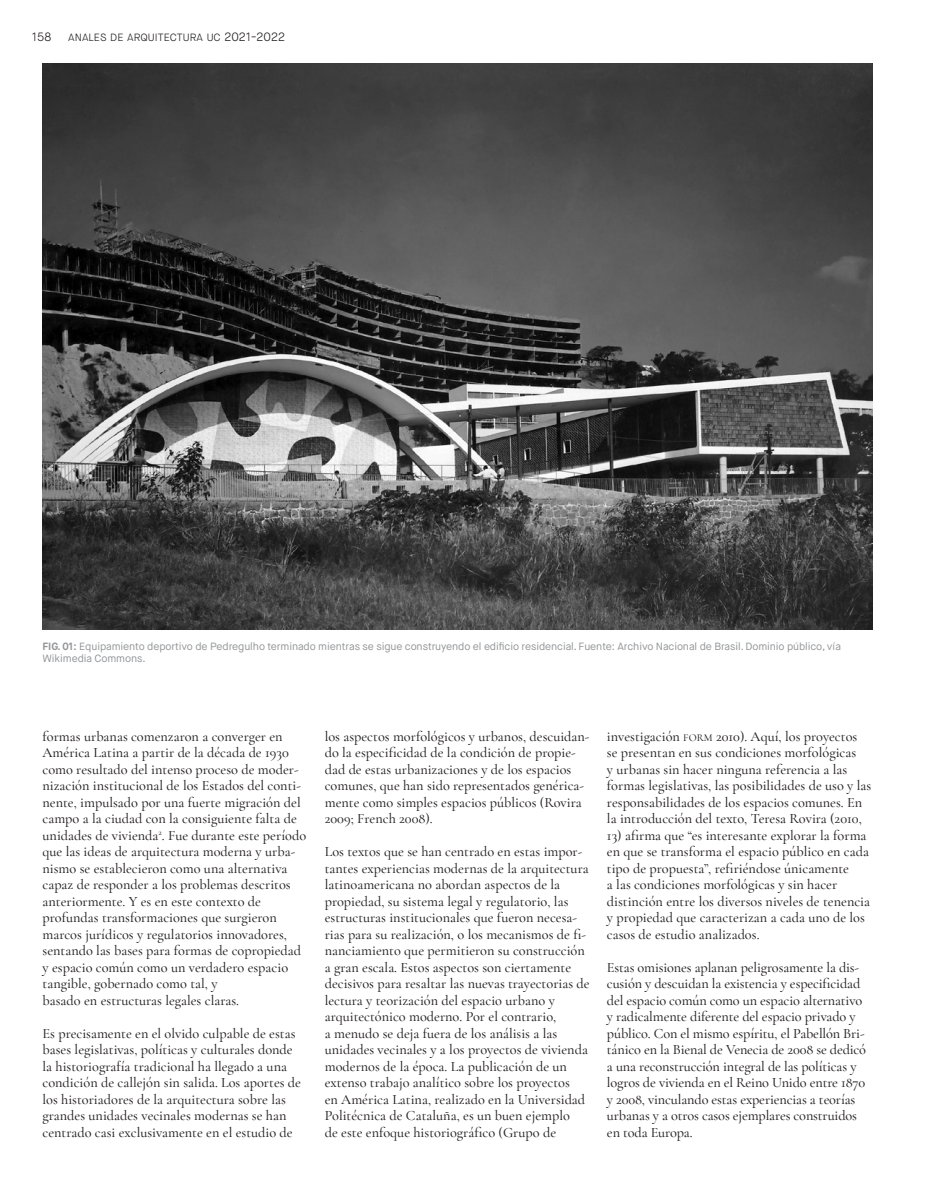
<style>
.page{position:relative;width:936px;height:1191px;background:#fff}
.page>*{position:absolute;margin:0;border:0;box-sizing:border-box;transform-origin:0 0}
._04_-_TEXTO_GENERAL{font:500 14.25px/16.5px "Cormorant Garamond";color:#231f20}
.t1{font:300 12px "Maison Neue";color:#231f20}
._05_-_PIE_DE_FOTO{font:10.5px/12.6px "Maison Neue";letter-spacing:-.01em;color:#939598}
.t2{font:300 10.5px "Maison Neue";color:#231f20}
.s1{font-size:12px}
.s2{font-weight:700}
.s3{font-size:10.5px}
</style>
<div class="page">
<img style="left:43px;top:64px;width:829px;height:565px">
<p class="t1" style="left:32px;top:29px;width:21px">158</p>
<p class="t2" style="left:68px;top:31px;width:218px">ANALES DE ARQUITECTURA UC <span class="s1">2021-2022</span></p>
<p class="_05_-_PIE_DE_FOTO" style="left:43px;top:640px;width:800px"><span class="s2">FIG</span><span class="s2">.</span> <span class="s2">01:</span> Equipamiento deportivo de Pedregulho terminado mientras se sigue construyendo el edificio residencial. Fuente: Archivo Nacional de Brasil. Dominio público, vía<br>Wikimedia Commons.</p>
<p class="_04_-_TEXTO_GENERAL" style="left:43px;top:727px;width:265px">formas urbanas comenzaron a converger en América Latina a partir de la década de 1930 como resultado del intenso proceso de moder&shy;nización institucional de los Estados del conti&shy;nente, impulsado por una fuerte migración del campo a la ciudad con la consiguiente falta de unidades de vivienda<sup>2</sup>. Fue durante este período que las ideas de arquitectura moderna y urba&shy;nismo se establecieron como una alternativa capaz de responder a los problemas descritos anteriormente. Y es en este contexto de profundas transformaciones que surgieron marcos jurídicos y regulatorios innovadores, sentando las bases para formas de copropiedad y espacio común como un verdadero espacio tangible, gobernado como tal, y<br>basado en estructuras legales claras.</p>
<p class="_04_-_TEXTO_GENERAL" style="left:43px;top:1024px;width:260px">Es precisamente en el olvido culpable de estas bases legislativas, políticas y culturales donde la historiografía tradicional ha llegado a una condición de callejón sin salida. Los aportes de los historiadores de la arquitectura sobre las grandes unidades vecinales modernas se han centrado casi exclusivamente en el estudio de</p>
<p class="_04_-_TEXTO_GENERAL" style="left:325px;top:727px;width:266px">los aspectos morfológicos y urbanos, descuidan&shy;do la especificidad de la condición de propie&shy;dad de estas urbanizaciones y de los espacios comunes, que han sido representados genérica&shy;mente como simples espacios públicos (Rovira 2009; French 2008).</p>
<p class="_04_-_TEXTO_GENERAL" style="left:325px;top:843px;width:266px">Los textos que se han centrado en estas impor&shy;tantes experiencias modernas de la arquitectura latinoamericana no abordan aspectos de la propiedad, su sistema legal y regulatorio, las estructuras institucionales que fueron necesa&shy;rias para su realización, o los mecanismos de fi&shy;nanciamiento que permitieron su construcción a gran escala. Estos aspectos son ciertamente decisivos para resaltar las nuevas trayectorias de lectura y teorización del espacio urbano y arquitectónico moderno. Por el contrario,<br>a menudo se deja fuera de los análisis a las unidades vecinales y a los proyectos de vivienda modernos de la época. La publicación de un extenso trabajo analítico sobre los proyectos<br>en América Latina, realizado en la Universidad Politécnica de Cataluña, es un buen ejemplo<br>de este enfoque historiográfico (Grupo de</p>
<p class="_04_-_TEXTO_GENERAL" style="left:607px;top:727px;width:266px">investigación <span class="s3">FORM</span> 2010). Aquí, los proyectos se presentan en sus condiciones morfológicas<br>y urbanas sin hacer ninguna referencia a las formas legislativas, las posibilidades de uso y las responsabilidades de los espacios comunes. En la introducción del texto, Teresa Rovira (2010,</p>
<p class="_04_-_TEXTO_GENERAL" style="left:607px;top:826px;width:265px">13) afirma que “es interesante explorar la forma en que se transforma el espacio público en cada tipo de propuesta”, refiriéndose únicamente<br>a las condiciones morfológicas y sin hacer distinción entre los diversos niveles de tenencia y propiedad que caracterizan a cada uno de los casos de estudio analizados.</p>
<p class="_04_-_TEXTO_GENERAL" style="left:607px;top:958px;width:260px">Estas omisiones aplanan peligrosamente la dis&shy;cusión y descuidan la existencia y especificidad del espacio común como un espacio alternativo y radicalmente diferente del espacio privado y público. Con el mismo espíritu, el Pabellón Bri&shy;tánico en la Bienal de Venecia de 2008 se dedicó a una reconstrucción integral de las políticas y logros de vivienda en el Reino Unido entre 1870 y 2008, vinculando estas experiencias a teorías urbanas y a otros casos ejemplares construidos en toda Europa.</p>
</div>
